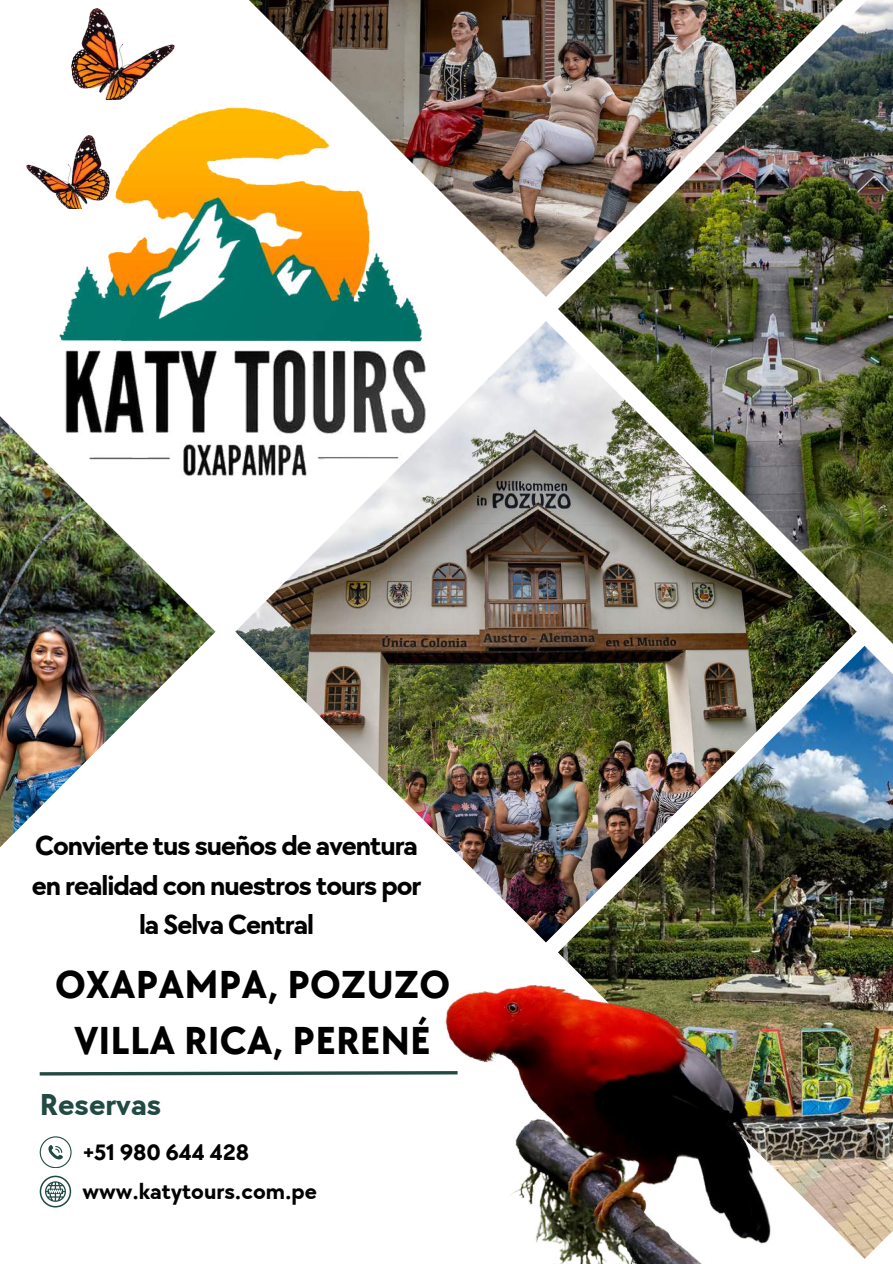
<style>
.page{position:relative;width:893px;height:1264px;background:#fff}
.page>*{position:absolute;margin:0;border:0;box-sizing:border-box;transform-origin:0 0}
.t1{font:700 40.35px/56.2px "TT Chocolates";color:#000;text-align:center}
.t2{font:700 31.2px "TT Chocolates";color:#204a42}
.t3{font:700 28.5px/39.3px "TT Chocolates";letter-spacing:-.035em;color:#000;text-align:center}
.t4{font:700 22.95px/38.2px "TT Chocolates";color:#000}
</style>
<div class="page">
<img style="left:573px;top:0;width:319px;height:643px">
<img style="left:558px;top:646px;width:334px;height:306px">
<img style="left:235px;top:321px;width:621px;height:621px">
<img style="left:573px;top:0;width:283px;height:297px">
<img style="left:0;top:630px;width:215px;height:217px">
<svg style="left:39px;top:1071px;width:388px;height:5px"></svg>
<svg style="left:40px;top:1136px;width:31px;height:31px"></svg>
<svg style="left:40px;top:1175px;width:31px;height:32px"></svg>
<img style="left:0;top:0;width:573px;height:630px">
<img style="left:427px;top:952px;width:465px;height:311px">
<img style="left:71px;top:9px;width:104px;height:91px">
<img style="left:26px;top:135px;width:83px;height:73px">
<p class="t3" style="left:32px;top:827px;width:391px">Convierte tus sueños de aventura en realidad con nuestros tours por la Selva Central</p>
<h1 class="t1" style="left:55px;top:957px;width:396px">OXAPAMPA, POZUZO<br>VILLA RICA, PERENÉ</h1>
<p class="t2" style="left:40px;top:1086px;width:123px">Reservas</p>
<p class="t4" style="left:82px;top:1134px;width:236px">+51 980 644 428 www.katytours.com.pe</p>
</div>
